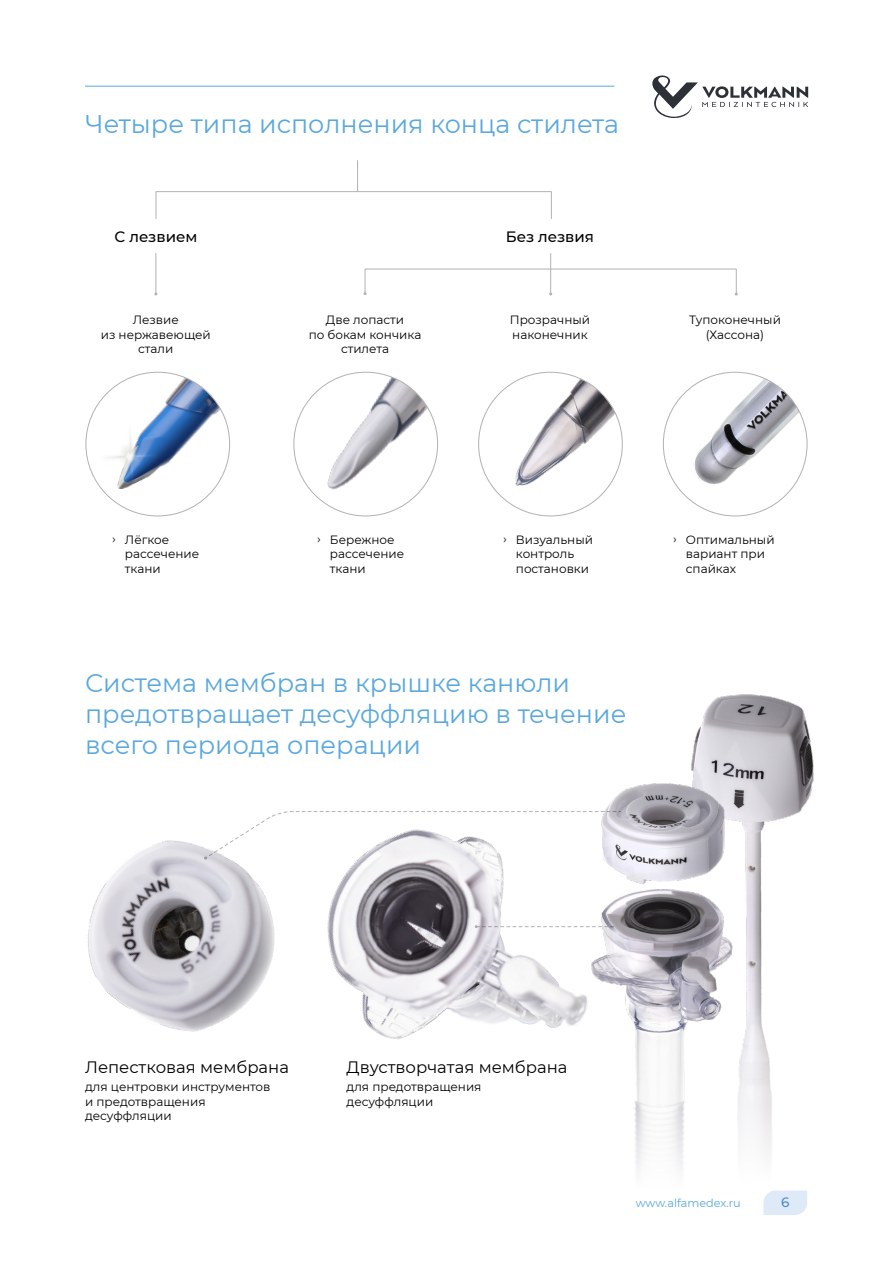
<style>
.page{position:relative;width:893px;height:1263px;background:#fff}
.page>*{position:absolute;margin:0;border:0;box-sizing:border-box;transform-origin:0 0}
.П__Заголовок_малый{font:25.5px/30.6px "Montserrat";color:#5aa8de}
.П__Подзаголовок{font:16.5px "Montserrat";color:#000}
.П__Заголовок_дерева{font:500 15px "Montserrat";color:#000}
.t1{font:500 13.5px "Montserrat";color:#528bc9}
.П__Текст_8pt__лев_вы{font:12px/14.4px "Montserrat";color:#000}
.П__Подпись_дерева_8p{font:12px/14.4px "Montserrat";color:#000;text-align:center}
.t2{font:11.25px "Montserrat";color:#5aa8de}
</style>
<div class="page">
<img style="left:692px;top:694px;width:122px;height:460px">
<img style="left:327px;top:859px;width:258px;height:180px">
<img style="left:87px;top:840px;width:188px;height:192px">
<img style="left:585px;top:772px;width:167px;height:399px">
<img style="left:86px;top:372px;width:144px;height:144px;border-radius:72px">
<svg style="left:478px;top:371px;width:145px;height:146px"></svg>
<img style="left:294px;top:372px;width:144px;height:144px;border-radius:72px">
<img style="left:664px;top:372px;width:143px;height:139px">
<svg style="left:763px;top:1190px;width:44px;height:25px"></svg>
<svg style="left:652px;top:75px;width:156px;height:43px"></svg>
<hr style="left:85px;top:86px;width:529px;height:1px;background:#5aa8de">
<hr style="left:357px;top:161px;width:1px;height:30px;background:#b3b2b2">
<div style="left:156px;top:191px;width:396px;height:28px;border:1px solid #b3b2b2"></div>
<hr style="left:550px;top:253px;width:1px;height:41px;background:#b3b2b2">
<div style="left:365px;top:269px;width:372px;height:25px;border:1px solid #b3b2b2"></div>
<hr style="left:156px;top:253px;width:1px;height:41px;background:#b3b2b2">
<svg style="left:204px;top:811px;width:417px;height:48px"></svg>
<svg style="left:475px;top:925px;width:139px;height:3px"></svg>
<p class="П__Заголовок_малый" style="left:85px;top:108px;width:536px">Четыре типа исполнения конца стилета</p>
<p class="П__Заголовок_дерева" style="left:115px;top:226px;width:84px">С лезвием</p>
<p class="П__Заголовок_дерева" style="left:506px;top:226px;width:90px">Без лезвия</p>
<p class="П__Подпись_дерева_8p" style="left:101px;top:312px;width:111px">Лезвие<br>из нержавеющей стали</p>
<p class="П__Подпись_дерева_8p" style="left:309px;top:312px;width:114px">Две лопасти<br>по бокам кончика стилета</p>
<p class="П__Подпись_дерева_8p" style="left:510px;top:312px;width:82px;text-align:left">Прозрачный наконечник</p>
<p class="П__Подпись_дерева_8p" style="left:689px;top:312px;width:93px">Тупоконечный (Хассона)</p>
<p class="П__Текст_8pt__лев_вы" style="left:112px;top:532px;width:5px">ܜ</p>
<p class="П__Текст_8pt__лев_вы" style="left:125px;top:532px;width:46px">Лёгкое</p>
<p class="П__Текст_8pt__лев_вы" style="left:317px;top:532px;width:5px">ܜ</p>
<p class="П__Текст_8pt__лев_вы" style="left:330px;top:532px;width:66px">Бережное</p>
<p class="П__Текст_8pt__лев_вы" style="left:503px;top:532px;width:5px">ܜ</p>
<p class="П__Текст_8pt__лев_вы" style="left:516px;top:532px;width:79px">Визуальный</p>
<p class="П__Текст_8pt__лев_вы" style="left:673px;top:532px;width:5px">ܜ</p>
<p class="П__Текст_8pt__лев_вы" style="left:686px;top:532px;width:90px">Оптимальный</p>
<p class="П__Текст_8pt__лев_вы" style="left:125px;top:546px;width:76px">рассечение ткани</p>
<p class="П__Текст_8pt__лев_вы" style="left:330px;top:546px;width:76px">рассечение ткани</p>
<p class="П__Текст_8pt__лев_вы" style="left:516px;top:546px;width:75px">контроль постановки</p>
<p class="П__Текст_8pt__лев_вы" style="left:686px;top:546px;width:81px">вариант при спайках</p>
<p class="П__Заголовок_малый" style="left:85px;top:667px;width:543px">Система мембран в крышке канюли предотвращает десуффляцию в течение всего периода операции</p>
<p class="П__Подзаголовок" style="left:85px;top:1055px;width:205px">Лепестковая мембрана</p>
<p class="П__Текст_8pt__лев_вы" style="left:85px;top:1079px;width:187px">для центровки инструментов и предотвращения десуффляции</p>
<p class="П__Подзаголовок" style="left:347px;top:1055px;width:222px">Двустворчатая мембрана</p>
<p class="П__Текст_8pt__лев_вы" style="left:347px;top:1079px;width:136px">для предотвращения десуффляции</p>
<p class="t2" style="left:636px;top:1195px;width:107px">www.alfamedex.ru</p>
<p class="t1" style="left:781px;top:1193px;width:10px">6</p>
</div>
